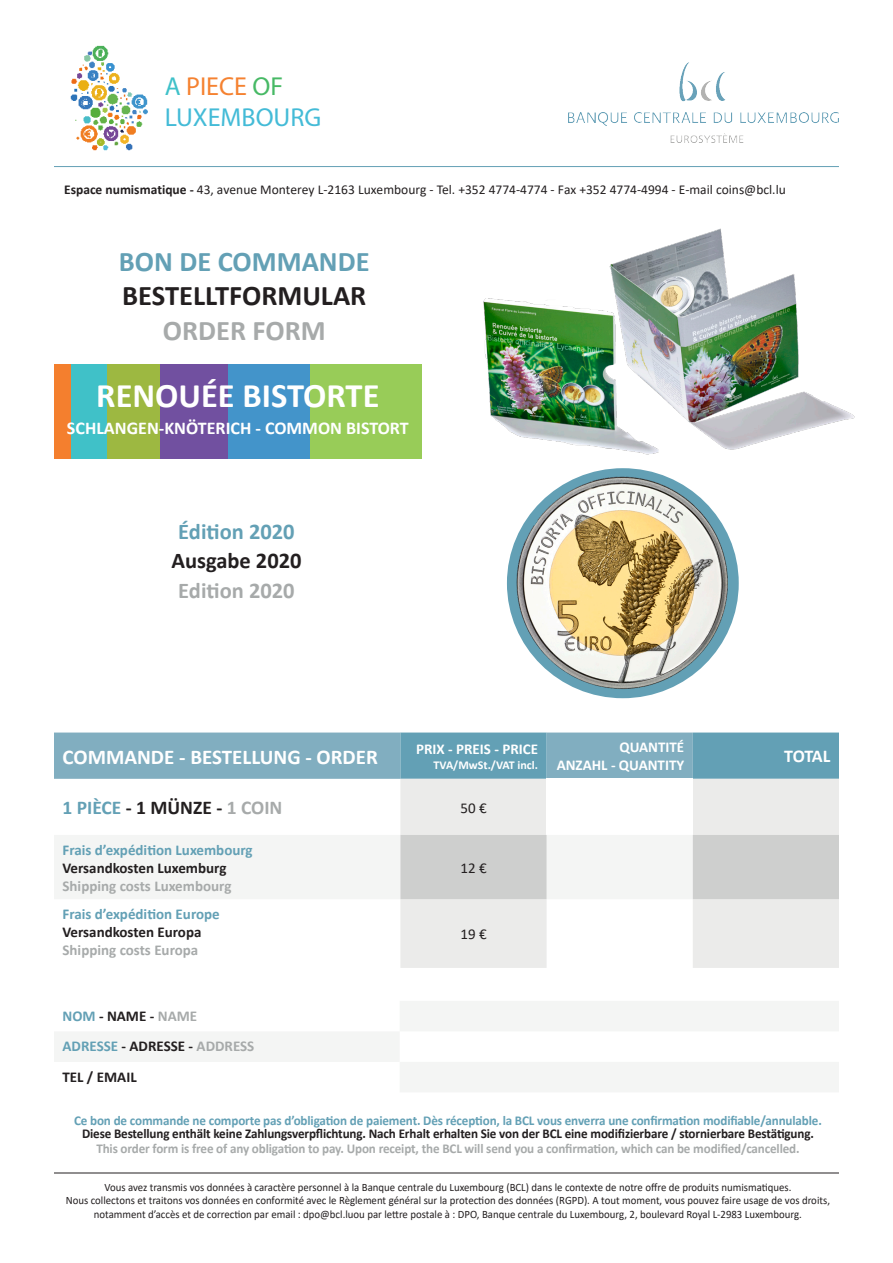
<style>
.page{position:relative;width:893px;height:1263px;background:#fff}
.page>*{position:absolute;margin:0;border:0;box-sizing:border-box;transform-origin:0 0}
.TEST{font:700 34.5px "Calibri";color:#fff}
.TEST-2{font:700 28.5px "Calibri";color:#231f20}
.TEST-3{font:700 28.5px "Calibri";color:#63a0b5}
.TEST-4{font:700 28.5px "Calibri";color:#a7aaaa}
.t1{font:26.1px/31.2px "Myriad Pro";color:#44bbd7}
.TEST-5{font:700 22.5px "Calibri";color:#63a0b5}
.TEST-6{font:700 22.5px "Calibri";color:#231f20}
.TEST-7{font:700 22.5px "Calibri";color:#a7aaaa}
.TEST-8{font:700 21px "Calibri";color:#fff}
.TEST-9{font:700 19.5px "Calibri";color:#231f20}
.TEST-10{font:700 18px "Calibri";color:#fff}
.TEST-11{font:700 15px "Calibri";color:#231f20}
.TEST-12{font:700 15px "Calibri";color:#63a0b5}
.TEST-13{font:700 15px "Calibri";color:#a7aaaa}
.TEST-14{font:700 15px "Calibri";color:#fff}
.TEST-15{font:15px "Calibri";color:#231f20}
.t2{font:700 13.5px "Calibri";letter-spacing:-.01em;color:#231f20}
.t3{font:700 13.5px "Calibri";letter-spacing:-.01em;color:#63a0b5}
.t4{font:700 13.5px "Calibri";letter-spacing:-.01em;color:#a7aaaa}
.t5{font:13.5px "Calibri";color:#231f20}
.TEST-16{font:700 12px "Calibri";color:#fff}
.t6{font:11.25px/13.5px "Calibri";color:#231f20;text-align:center;scale:.96 1}
.s1{color:#3fc1c9}
.s2{color:#f58231}
.s3{color:#47b965}
.s4{font-weight:700}
.s5{color:#63a0b5}
.s6{color:#a7aaaa}
</style>
<div class="page">
<img style="left:569px;top:63px;width:270px;height:79px">
<img style="left:70px;top:45px;width:78px;height:106px">
<hr style="left:54px;top:1173px;width:785px;height:1px;background:#231f20">
<hr style="left:54px;top:166px;width:785px;height:1px;background:#63a0b5">
<div style="left:54px;top:364px;width:17px;height:94px;background:#f47f2e"></div>
<div style="left:71px;top:364px;width:36px;height:94px;background:#40c1c8"></div>
<div style="left:107px;top:364px;width:53px;height:94px;background:#9db841"></div>
<div style="left:160px;top:364px;width:68px;height:94px;background:#7150a0"></div>
<div style="left:228px;top:364px;width:82px;height:94px;background:#4394ca"></div>
<div style="left:310px;top:364px;width:112px;height:94px;background:#98cc58"></div>
<svg style="left:54px;top:732px;width:785px;height:47px;background:#78aabd"></svg>
<svg style="left:400px;top:779px;width:439px;height:189px;fill:#ebebea"></svg>
<div style="left:547px;top:779px;width:146px;height:56px;background:#fff"></div>
<svg style="left:54px;top:835px;width:785px;height:64px"></svg>
<svg style="left:54px;top:1001px;width:785px;height:91px;fill:#f4f5f4"></svg>
<img style="left:483px;top:228px;width:372px;height:227px">
<img style="left:507px;top:468px;width:232px;height:231px">
<h3 class="t1" style="left:165px;top:70px;width:158px"><span class="s1">A</span> <span class="s2">PIECE</span> <span class="s3">OF<br></span>LUXEMBOURG</h3>
<p class="t5" style="left:64px;top:180px;width:723px"><span class="s4">Espace numismatique -</span> 43, avenue Monterey L-2163 Luxembourg - Tel. +352 4774-4774 - Fax +352 4774-4994 - E-mail coins@bcl.lu</p>
<p class="TEST-3" style="left:119px;top:242px;width:252px">BON DE COMMANDE</p>
<p class="TEST-2" style="left:122px;top:276px;width:246px">BESTELLTFORMULAR</p>
<p class="TEST-4" style="left:163px;top:310px;width:164px">ORDER FORM</p>
<p class="TEST" style="left:96px;top:371px;width:285px">RENOUÉE BISTORTE</p>
<p class="TEST-10" style="left:67px;top:415px;width:343px">SCHLANGEN-KNÖTERICH - COMMON BISTORT</p>
<p class="TEST-5" style="left:178px;top:515px;width:118px">Édition 2020</p>
<p class="TEST-6" style="left:171px;top:545px;width:132px">Ausgabe 2020</p>
<p class="TEST-7" style="left:178px;top:575px;width:118px">Edition 2020</p>
<p class="TEST-8" style="left:63px;top:742px;width:317px">COMMANDE - BESTELLUNG - ORDER</p>
<p class="TEST-14" style="left:416px;top:738px;width:123px">PRIX - PREIS - PRICE</p>
<p class="TEST-16" style="left:434px;top:756px;width:106px">TVA/MwSt./VAT incl.</p>
<p class="TEST-9" style="left:63px;top:794px;width:221px"><span class="s5">1 PIÈCE</span> - 1 MÜNZE - <span class="s6">1 COIN</span></p>
<p class="TEST-15" style="left:460px;top:797px;width:28px">50 €</p>
<p class="TEST-12" style="left:63px;top:839px;width:192px">Frais d’expédition Luxembourg</p>
<p class="TEST-11" style="left:63px;top:857px;width:165px">Versandkosten Luxemburg</p>
<p class="TEST-13" style="left:63px;top:875px;width:170px">Shipping costs Luxembourg</p>
<p class="TEST-15" style="left:460px;top:857px;width:28px">12 €</p>
<p class="TEST-12" style="left:63px;top:903px;width:159px">Frais d’expédition Europe</p>
<p class="TEST-11" style="left:63px;top:921px;width:141px">Versandkosten Europa</p>
<p class="TEST-13" style="left:63px;top:939px;width:137px">Shipping costs Europa</p>
<p class="TEST-15" style="left:460px;top:924px;width:28px">19 €</p>
<p class="TEST-14" style="left:619px;top:737px;width:66px">QUANTITÉ</p>
<p class="TEST-14" style="left:557px;top:755px;width:129px">ANZAHL - QUANTITY</p>
<p class="TEST-11" style="left:63px;top:1005px;width:136px"><span class="s5">NOM</span> - NAME - <span class="s6">NAME</span></p>
<p class="TEST-11" style="left:63px;top:1035px;width:193px"><span class="s5">ADRESSE</span> - ADRESSE - <span class="s6">ADDRESS</span></p>
<p class="TEST-11" style="left:62px;top:1066px;width:76px">TEL / EMAIL</p>
<p class="TEST-10" style="left:784px;top:744px;width:48px">TOTAL</p>
<p class="t3" style="left:74px;top:1110px;width:749px">Ce bon de commande ne comporte pas d’obligation de paiement. Dès réception, la BCL vous enverra une confirmation modifiable/annulable.</p>
<p class="t2" style="left:82px;top:1124px;width:733px">Diese Bestellung enthält keine Zahlungsverpflichtung. Nach Erhalt erhalten Sie von der BCL eine modifizierbare / stornierbare Bestätigung.</p>
<p class="t4" style="left:96px;top:1139px;width:705px">This order form is free of any obligation to pay. Upon receipt, the BCL will send you a confirmation, which can be modified/cancelled.</p>
<p class="t6" style="left:66px;top:1180px;width:798px">Vous avez transmis vos données à caractère personnel à la Banque centrale du Luxembourg (BCL) dans le contexte de notre offre de produits numismatiques.<br>Nous collectons et traitons vos données en conformité avec le Règlement général sur la protection des données (RGPD). A tout moment, vous pouvez faire usage de vos droits, notamment d’accès et de correction par email : dpo@bcl.luou par lettre postale à : DPO, Banque centrale du Luxembourg, 2, boulevard Royal L-2983 Luxembourg.</p>
</div>
